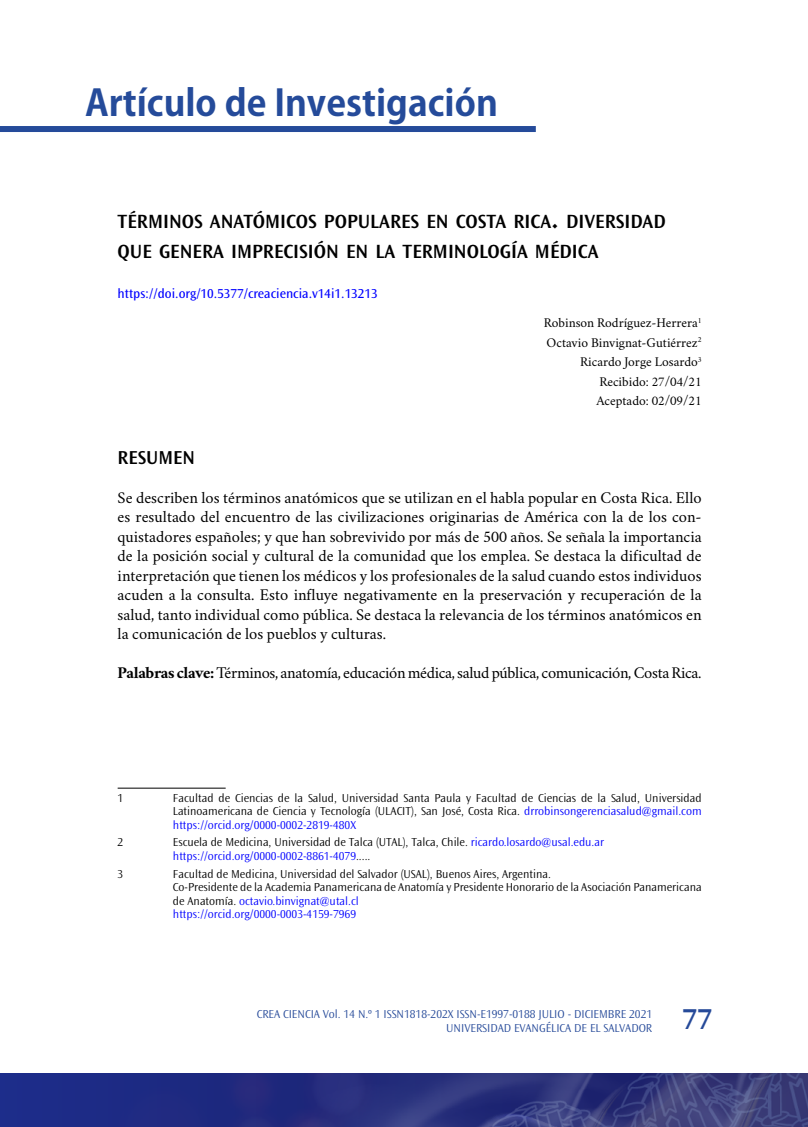
<style>
.page{position:relative;width:808px;height:1127px;background:#fff}
.page>*{position:absolute;margin:0;border:0;box-sizing:border-box;transform-origin:0 0}
.t1{font:700 36px "Koz Go Pro";color:#254b9a}
.t2{font:600 30px "Ocean Sans Std";color:#264a99}
.t3{font:600 19.95px/30px "Ocean Sans Std";color:#000}
.t4{font:600 19.5px "Ocean Sans Std";color:#000}
.t5{font:16.5px/19.5px "Crimson";letter-spacing:-.02em;color:#000;text-align:justify}
.t6{font:13.5px/19.5px "Crimson";color:#000;text-align:right}
.t7{font:13.5px "Ocean Sans Std";color:#00f}
.t8{font:300 12px/13.5px "Ocean Sans Std";color:#000;text-align:justify}
.t9{font:300 12px/13.5px "Ocean Sans Std";color:#00f}
.t10{font:300 12px/13.5px "Ocean Sans Std";color:#264a99;text-align:right}
.s1{font-size:28.5px}
.s2{font-weight:700}
.s3{color:#00f}
.s4{color:#000}
</style>
<div class="page">
<div style="left:0;top:126px;width:536px;height:6px;background:#254b9a"></div>
<hr style="left:118px;top:788px;width:108px;height:1px;background:#000">
<img style="left:1px;top:1074px;width:807px;height:53px">
<hr style="left:0;top:1074px;width:1px;height:53px;background:#000">
<h1 class="t1" style="left:85px;top:79px;width:414px">Artículo de Investigación</h1>
<p class="t3" style="left:118px;top:207px;width:550px">TÉRMINOS ANATÓMICOS POPULARES EN COSTA RICA<span class="s1">.</span> DIVERSIDAD<br>QUE GENERA IMPRECISIÓN EN LA TERMINOLOGÍA MÉDICA</p>
<p class="t7" style="left:118px;top:286px;width:262px">https://doi.org/10.5377/creaciencia.v14i1.13213</p>
<p class="t6" style="left:544px;top:311px;width:159px">Robinson Rodríguez-Herrera<sup>1<br></sup>Octavio Binvignat-Gutiérrez<sup>2<br></sup>Ricardo Jorge Losardo<sup>3<br></sup>Recibido: 27/04/21<br>Aceptado: 02/09/21</p>
<p class="t4" style="left:118px;top:446px;width:79px">RESUMEN</p>
<p class="t5" style="left:118px;top:485px;width:585px">Se describen los términos anatómicos que se utilizan en el habla popular en Costa Rica. Ello es resultado del encuentro de las civilizaciones originarias de América con la de los con&shy;quistadores españoles; y que han sobrevivido por más de 500 años. Se señala la importancia de la posición social y cultural de la comunidad que los emplea. Se destaca la dificultad de interpretación que tienen los médicos y los profesionales de la salud cuando estos individuos acuden a la consulta. Esto influye negativamente en la preservación y recuperación de la salud, tanto individual como pública. Se destaca la relevancia de los términos anatómicos en la comunicación de los pueblos y culturas.</p>
<p class="t5" style="left:118px;top:661px;width:585px"><span class="s2">Palabras clave:</span> Términos, anatomía, educación médica, salud pública, comunicación, Costa Rica.</p>
<p class="t8" style="left:118px;top:791px;width:7px">1</p>
<p class="t8" style="left:173px;top:791px;width:530px">Facultad de Ciencias de la Salud, Universidad Santa Paula y Facultad de Ciencias de la Salud, Universidad Latinoamericana de Ciencia y Tecnología (ULACIT), San José, Costa Rica. <span class="s3">drrobinsongerenciasalud@gmail.com https://orcid.org/0000-0002-2819-480X</span></p>
<p class="t8" style="left:118px;top:836px;width:7px">2</p>
<p class="t9" style="left:173px;top:836px;width:433px"><span class="s4">Escuela de Medicina, Universidad de Talca (UTAL), Talca, Chile.</span> ricardo.losardo@usal.edu.ar https://orcid.org/0000-0002-8861-4079<span class="s4">.....</span></p>
<p class="t8" style="left:118px;top:867px;width:7px">3</p>
<p class="t8" style="left:173px;top:867px;width:530px;text-align:left">Facultad de Medicina, Universidad del Salvador (USAL), Buenos Aires, Argentina.<br>Co-Presidente de la Academia Panamericana de Anatomía y Presidente Honorario de la Asociación Panamericana de Anatomía. <span class="s3">octavio.binvignat@utal.cl<br>https://orcid.org/0000-0003-4159-7969</span></p>
<p class="t10" style="left:257px;top:1008px;width:397px">CREA CIENCIA Vol. 14 N.º 1 ISSN1818-202X ISSN-E1997-0188 JULIO - DICIEMBRE 2021<br>UNIVERSIDAD EVANGÉLICA DE EL SALVADOR</p>
<h2 class="t2" style="left:682px;top:1002px;width:32px">77</h2>
</div>
